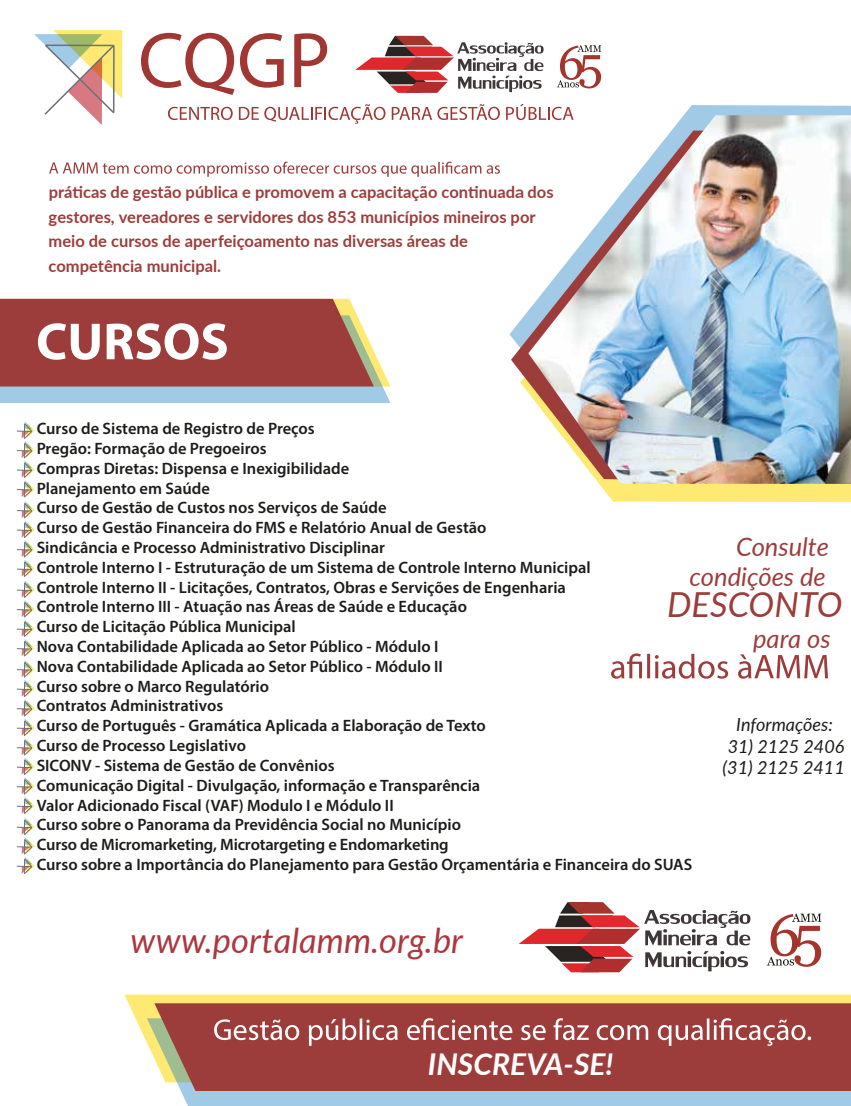
<style>
.page{position:relative;width:851px;height:1106px;background:#fff}
.page>*{position:absolute;margin:0;border:0;box-sizing:border-box;transform-origin:0 0}
.t1{font:700 52.5px "Myriad Pro";color:#fff}
.t2{font:italic 34.5px "Lato";color:#ac383f}
.t3{font:italic 34.5px "Lato";color:#9d3d3b}
.t4{font:italic 700 30px "Lato";color:#fff}
.t5{font:italic 25.5px/30.6px "Lato";color:#9d3d3b;text-align:right}
.t6{font:italic 18px/21.6px "Lato";color:#1c1c1b}
.t7{font:600 16.5px/19.8px "Myriad Pro";color:#1c1c1b}
.t8{font:700 16.5px/24.6px "Lato";color:#9d3d3b}
</style>
<div class="page">
<svg style="left:124px;top:994px;width:726px;height:49px;background:#feec86"></svg>
<svg style="left:147px;top:1018px;width:703px;height:88px;background:#a8cee4"></svg>
<div style="left:154px;top:1003px;width:696px;height:88px;background:#9d3d3b"></div>
<svg style="left:0;top:299px;width:390px;height:104px;background:#a25f5e"></svg>
<svg style="left:49px;top:162px;width:451px;height:15px"></svg>
<svg style="left:509px;top:105px;width:341px;height:231px"></svg>
<div style="left:599px;top:484px;width:251px;height:18px;background:#feea73"></div>
<svg style="left:511px;top:131px;width:17px;height:262px"></svg>
<img style="left:528px;top:115px;width:322px;height:369px">
<svg style="left:355px;top:36px;width:188px;height:57px"></svg>
<svg style="left:557px;top:45px;width:44px;height:43px"></svg>
<svg style="left:34px;top:30px;width:88px;height:95px"></svg>
<hr style="left:113px;top:46px;width:2px;height:67px;background:#6f7073">
<svg style="left:168px;top:107px;width:65px;height:13px"></svg>
<svg style="left:239px;top:104px;width:146px;height:20px"></svg>
<svg style="left:391px;top:104px;width:109px;height:16px"></svg>
<svg style="left:506px;top:104px;width:67px;height:16px"></svg>
<svg style="left:141px;top:33px;width:93px;height:62px"></svg>
<svg style="left:240px;top:33px;width:44px;height:55px"></svg>
<svg style="left:294px;top:33px;width:33px;height:54px"></svg>
<svg style="left:518px;top:902px;width:232px;height:70px"></svg>
<svg style="left:766px;top:913px;width:55px;height:53px"></svg>
<svg style="left:611px;top:653px;width:216px;height:25px"></svg>
<svg style="left:214px;top:1018px;width:597px;height:27px;background:#b16664"></svg>
<svg style="left:17px;top:421px;width:17px;height:453px"></svg>
<p class="t8" style="left:49px;top:179px;width:506px">práticas de gestão pública e promovem a capacitação continuada dos gestores, vereadores e servidores dos 853 municípios mineiros por meio de cursos de aperfeiçoamento nas diversas áreas de competência municipal.</p>
<h1 class="t1" style="left:36px;top:307px;width:194px">CURSOS</h1>
<p class="t7" style="left:37px;top:418px;width:657px">Curso de Sistema de Registro de Preços<br>Pregão: Formação de Pregoeiros<br>Compras Diretas: Dispensa e Inexigibilidade<br>Planejamento em Saúde<br>Curso de Gestão de Custos nos Serviços de Saúde<br>Curso de Gestão Financeira do FMS e Relatório Anual de Gestão<br>Sindicância e Processo Administrativo Disciplinar<br>Controle Interno I - Estruturação de um Sistema de Controle Interno Municipal<br>Controle Interno II - Licitações, Contratos, Obras e Servições de Engenharia<br>Controle Interno III - Atuação nas Áreas de Saúde e Educação<br>Curso de Licitação Pública Municipal<br>Nova Contabilidade Aplicada ao Setor Público - Módulo I<br>Nova Contabilidade Aplicada ao Setor Público - Módulo II<br>Curso sobre o Marco Regulatório<br>Contratos Administrativos<br>Curso de Português - Gramática Aplicada a Elaboração de Texto<br>Curso de Processo Legislativo<br>SICONV - Sistema de Gestão de Convênios<br>Comunicação Digital - Divulgação, informação e Transparência<br>Valor Adicionado Fiscal (VAF) Modulo I e Módulo II<br>Curso sobre o Panorama da Previdência Social no Município<br>Curso de Micromarketing, Microtargeting e Endomarketing<br>Curso sobre a Importância do Planejamento para Gestão Orçamentária e Financeira do SUAS</p>
<h3 class="t5" style="left:689px;top:530px;width:141px">Consulte condições de</h3>
<h2 class="t3" style="left:667px;top:580px;width:177px">DESCONTO</h2>
<h3 class="t5" style="left:753px;top:622px;width:79px">para os</h3>
<p class="t6" style="left:736px;top:712px;width:98px">Informações:</p>
<p class="t6" style="left:722px;top:734px;width:124px">31) 2125 2406 (31) 2125 2411</p>
<h2 class="t2" style="left:130px;top:916px;width:334px">www.portalamm.org.br</h2>
<h3 class="t4" style="left:428px;top:1042px;width:187px">INSCREVA-SE!</h3>
</div>
